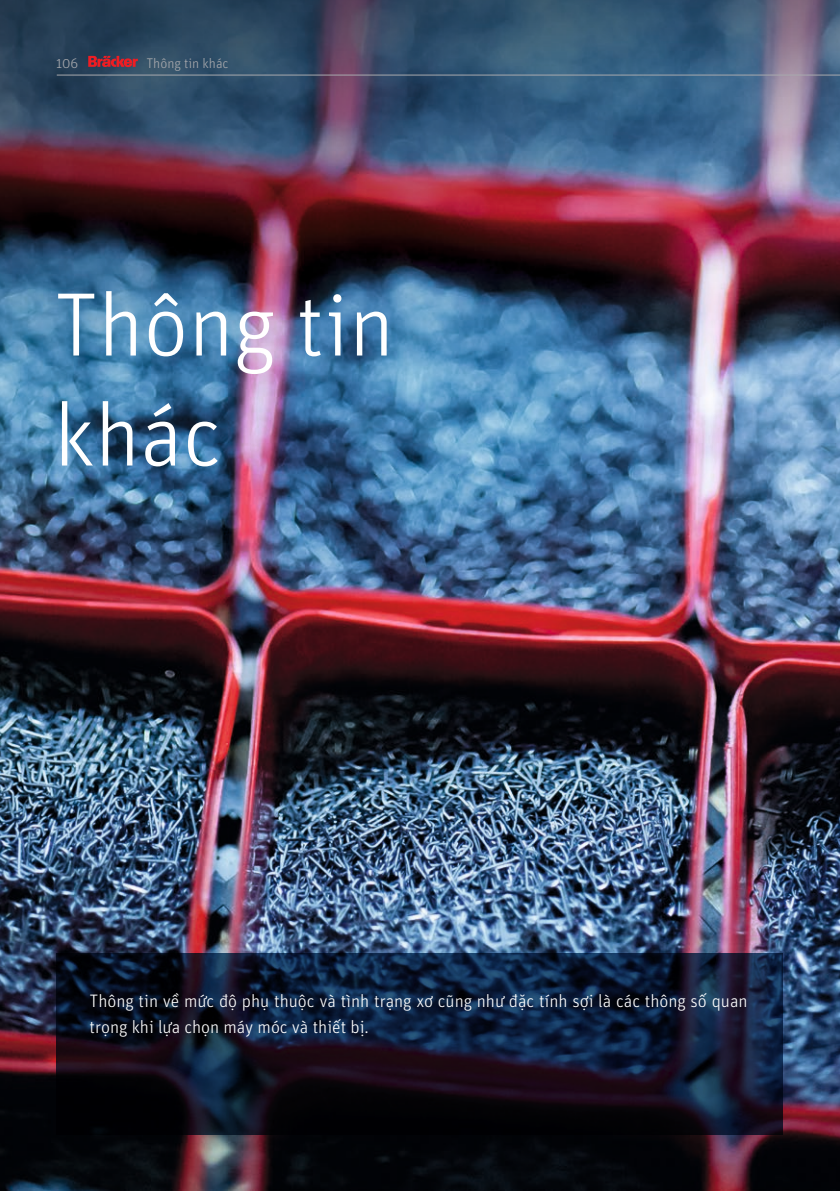
<style>
.page{position:relative;width:840px;height:1191px;background:#fff}
.page>*{position:absolute;margin:0;border:0;box-sizing:border-box;transform-origin:0 0}
.t1{font:300 90px/110px "Unit Pro";color:#fff}
.t2{font:300 18px/26px "Unit Pro";color:#fff}
.t3{font:300 14px "Unit Pro";color:#a8a9ad}
</style>
<div class="page">
<img style="left:0;top:0;width:839px;height:1191px">
<hr style="left:57px;top:75px;width:782px;height:1px;background:#a8a9ad">
<svg style="left:88px;top:56px;width:50px;height:11px"></svg>
<svg style="left:57px;top:952px;width:725px;height:182px"></svg>
<p class="t3" style="left:56px;top:53px;width:24px">106</p>
<p class="t3" style="left:146px;top:53px;width:84px">Thông tin khác</p>
<h1 class="t1" style="left:54px;top:265px;width:342px">Thông tin khác</h1>
<p class="t2" style="left:89px;top:986px;width:659px">Thông tin về mức độ phụ thuộc và tình trạng xơ cũng như đặc tính sợi là các thông số quan trọng khi lựa chọn máy móc và thiết bị.</p>
</div>
